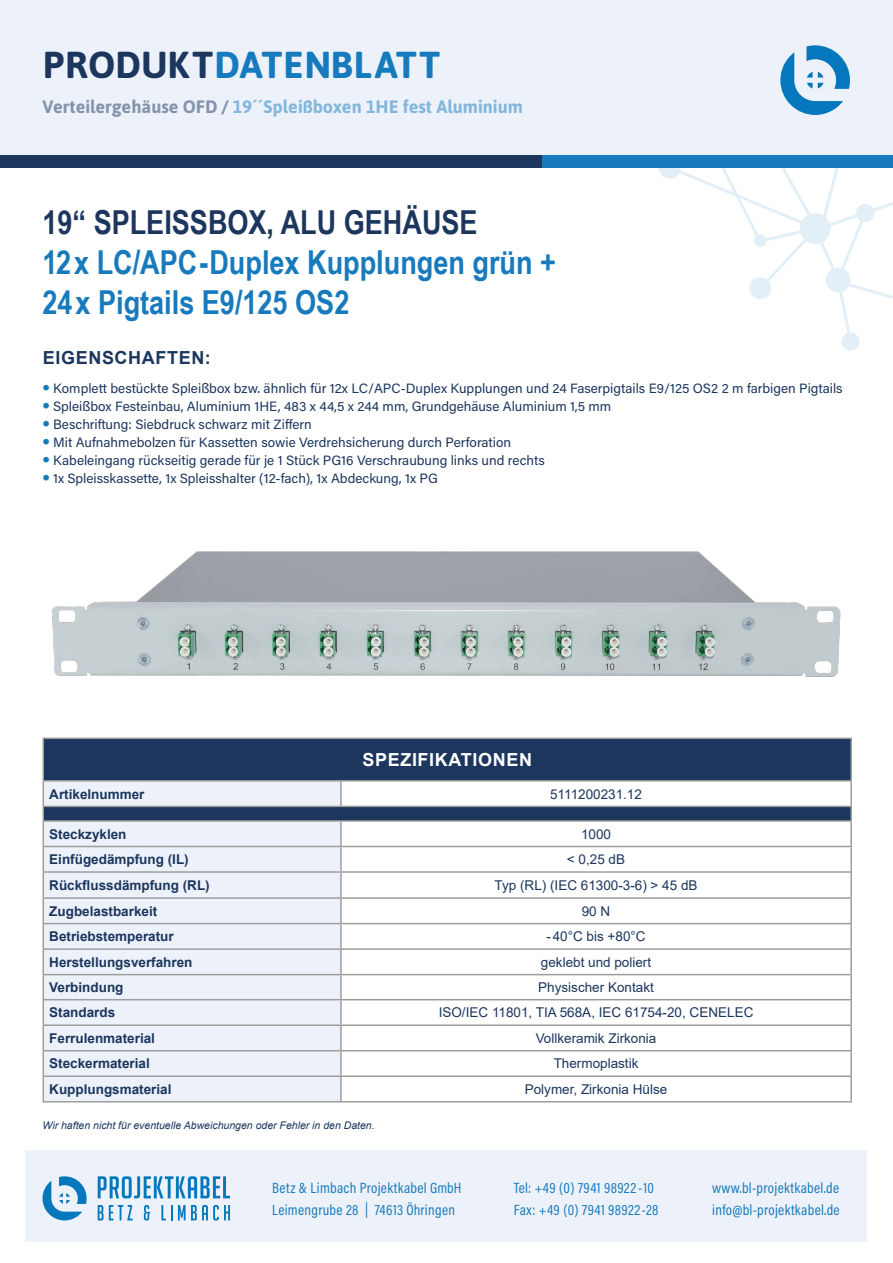
<style>
.page{position:relative;width:893px;height:1263px;background:#fff}
.page>*{position:absolute;margin:0;border:0;box-sizing:border-box;transform-origin:0 0}
.t1{font:700 37.5px "Asap";letter-spacing:.01em;color:#177abd}
.t2{font:700 33px/39.6px "Arial Narrow";color:#177abd}
.t3{font:700 33px "Arial Narrow";color:#1c365e}
.t4{font:700 18px "Asap";color:#177abd}
.t5{font:700 18px "Arial";letter-spacing:.035em;color:#fff}
.t6{font:700 18px "Arial";letter-spacing:.035em;color:#1c365e}
.t7{font:15px/22.5px "Acumin Pro Cond";letter-spacing:.02em;color:#177abd}
.t8{font:13.5px "Acumin Pro";color:#1c365e}
.t9{font:13.5px "Arial";color:#1c365e}
.t10{font:700 13.5px "Arial";color:#1c365e}
.t11{font:italic 10.5px "Arial";color:#1c365e}
.s1{color:#1c365e}
.s2{font-family:"Asap";font-size:22.5px;color:#177abd}
</style>
<div class="page">
<div style="left:0;top:0;width:893px;height:165px;background:#edf2fa"></div>
<div style="left:26px;top:1150px;width:841px;height:92px;background:#edf2fa"></div>
<svg style="left:43px;top:1176px;width:44px;height:44px"></svg>
<svg style="left:98px;top:1176px;width:132px;height:22px"></svg>
<svg style="left:98px;top:1205px;width:35px;height:15px"></svg>
<svg style="left:144px;top:1205px;width:6px;height:15px"></svg>
<svg style="left:161px;top:1205px;width:11px;height:15px"></svg>
<svg style="left:178px;top:1205px;width:52px;height:15px"></svg>
<svg style="left:780px;top:45px;width:70px;height:70px"></svg>
<div style="left:0;top:155px;width:694px;height:13px;background:#1c365e"></div>
<div style="left:542px;top:155px;width:351px;height:13px;background:#177abd"></div>
<div style="left:843px;top:334px;width:15px;height:15px;background:#e3eff7;border-radius:50%"></div>
<div style="left:841px;top:332px;width:19px;height:19px;border:3px solid #177abd;border-radius:50%"></div>
<svg style="left:659px;top:168px;width:234px;height:176px"></svg>
<svg style="left:660px;top:158px;width:19px;height:20px"></svg>
<div style="left:659px;top:157px;width:22px;height:22px;border:2px solid #177abd;border-radius:50%"></div>
<svg style="left:44px;top:739px;width:806px;height:81px;fill:#1c365e"></svg>
<svg style="left:44px;top:782px;width:297px;height:319px;background:#e3e9f2"></svg>
<hr style="left:43px;top:737px;width:298px;height:2px;background:#9d9d9c">
<hr style="left:43px;top:739px;width:1px;height:41px;background:#9d9d9c">
<hr style="left:341px;top:737px;width:511px;height:2px;background:#9d9d9c">
<hr style="left:850px;top:739px;width:2px;height:41px;background:#9d9d9c">
<hr style="left:43px;top:780px;width:298px;height:2px;background:#9d9d9c">
<hr style="left:341px;top:780px;width:511px;height:2px;background:#9d9d9c">
<hr style="left:340px;top:782px;width:2px;height:24px;background:#9d9d9c">
<hr style="left:850px;top:782px;width:2px;height:24px;background:#9d9d9c">
<hr style="left:43px;top:806px;width:298px;height:1px;background:#9d9d9c">
<hr style="left:341px;top:806px;width:511px;height:1px;background:#9d9d9c">
<svg style="left:850px;top:807px;width:2px;height:13px"></svg>
<hr style="left:43px;top:820px;width:298px;height:2px;background:#9d9d9c">
<hr style="left:341px;top:820px;width:511px;height:2px;background:#9d9d9c">
<hr style="left:340px;top:822px;width:2px;height:24px;background:#9d9d9c">
<hr style="left:850px;top:822px;width:2px;height:24px;background:#9d9d9c">
<hr style="left:43px;top:846px;width:298px;height:1px;background:#9d9d9c">
<hr style="left:341px;top:846px;width:511px;height:1px;background:#9d9d9c">
<hr style="left:340px;top:847px;width:2px;height:24px;background:#9d9d9c">
<hr style="left:850px;top:847px;width:2px;height:24px;background:#9d9d9c">
<hr style="left:43px;top:871px;width:298px;height:2px;background:#9d9d9c">
<hr style="left:341px;top:871px;width:511px;height:2px;background:#9d9d9c">
<hr style="left:340px;top:873px;width:2px;height:24px;background:#9d9d9c">
<hr style="left:850px;top:873px;width:2px;height:24px;background:#9d9d9c">
<hr style="left:43px;top:897px;width:298px;height:2px;background:#9d9d9c">
<hr style="left:341px;top:897px;width:511px;height:2px;background:#9d9d9c">
<hr style="left:340px;top:899px;width:2px;height:24px;background:#9d9d9c">
<hr style="left:850px;top:899px;width:2px;height:24px;background:#9d9d9c">
<hr style="left:43px;top:923px;width:298px;height:1px;background:#9d9d9c">
<hr style="left:341px;top:923px;width:511px;height:1px;background:#9d9d9c">
<hr style="left:340px;top:924px;width:2px;height:24px;background:#9d9d9c">
<hr style="left:850px;top:924px;width:2px;height:24px;background:#9d9d9c">
<hr style="left:43px;top:948px;width:298px;height:2px;background:#9d9d9c">
<hr style="left:341px;top:948px;width:511px;height:2px;background:#9d9d9c">
<hr style="left:340px;top:950px;width:2px;height:24px;background:#9d9d9c">
<hr style="left:850px;top:950px;width:2px;height:24px;background:#9d9d9c">
<hr style="left:43px;top:974px;width:298px;height:1px;background:#9d9d9c">
<hr style="left:341px;top:974px;width:511px;height:1px;background:#9d9d9c">
<hr style="left:340px;top:975px;width:2px;height:24px;background:#9d9d9c">
<hr style="left:850px;top:975px;width:2px;height:24px;background:#9d9d9c">
<hr style="left:43px;top:999px;width:298px;height:1px;background:#9d9d9c">
<hr style="left:341px;top:999px;width:511px;height:1px;background:#9d9d9c">
<hr style="left:340px;top:1000px;width:2px;height:24px;background:#9d9d9c">
<hr style="left:850px;top:1000px;width:2px;height:24px;background:#9d9d9c">
<hr style="left:43px;top:1024px;width:298px;height:2px;background:#9d9d9c">
<hr style="left:341px;top:1024px;width:511px;height:2px;background:#9d9d9c">
<hr style="left:340px;top:1026px;width:2px;height:24px;background:#9d9d9c">
<hr style="left:850px;top:1026px;width:2px;height:24px;background:#9d9d9c">
<hr style="left:43px;top:1050px;width:298px;height:1px;background:#9d9d9c">
<hr style="left:341px;top:1050px;width:511px;height:1px;background:#9d9d9c">
<hr style="left:340px;top:1051px;width:2px;height:24px;background:#9d9d9c">
<hr style="left:850px;top:1051px;width:2px;height:24px;background:#9d9d9c">
<hr style="left:43px;top:1075px;width:298px;height:2px;background:#9d9d9c">
<svg style="left:43px;top:782px;width:1px;height:319px"></svg>
<hr style="left:341px;top:1075px;width:511px;height:2px;background:#9d9d9c">
<hr style="left:340px;top:1077px;width:2px;height:24px;background:#9d9d9c">
<hr style="left:850px;top:1077px;width:2px;height:24px;background:#9d9d9c">
<hr style="left:43px;top:1101px;width:298px;height:1px;background:#9d9d9c">
<hr style="left:341px;top:1101px;width:511px;height:1px;background:#9d9d9c">
<img style="left:52px;top:551px;width:789px;height:126px">
<h1 class="t1" style="left:43px;top:38px;width:399px"><span class="s1">PRODUKT</span>DATENBLATT</h1>
<h3 class="t4" style="left:43px;top:93px;width:482px"><span class="s1">Verteilergehäuse OFD /</span> 19´´Spleißboxen 1HE fest Aluminium</h3>
<h2 class="t3" style="left:43px;top:198px;width:437px">19“ SPLEISSBOX, ALU GEHÄUSE</h2>
<h2 class="t2" style="left:43px;top:241px;width:515px">12x LC/APC-Duplex Kupplungen grün +<br>24x Pigtails E9/125 OS2</h2>
<h3 class="t6" style="left:43px;top:345px;width:169px">EIGENSCHAFTEN:</h3>
<p class="t8" style="left:43px;top:379px;width:802px"><span class="s2">•</span> Komplett bestückte Spleißbox bzw. ähnlich für 12x LC/APC-Duplex Kupplungen und 24 Faserpigtails E9/125 OS2 2 m farbigen Pigtails</p>
<p class="t8" style="left:43px;top:397px;width:570px"><span class="s2">•</span> Spleißbox Festeinbau, Aluminium 1HE, 483 x 44,5 x 244 mm, Grundgehäuse Aluminium 1,5 mm</p>
<p class="t8" style="left:43px;top:415px;width:271px"><span class="s2">•</span> Beschriftung: Siebdruck schwarz mit Ziffern</p>
<p class="t8" style="left:43px;top:433px;width:470px"><span class="s2">•</span> Mit Aufnahmebolzen für Kassetten sowie Verdrehsicherung durch Perforation</p>
<p class="t8" style="left:43px;top:451px;width:504px"><span class="s2">•</span> Kabeleingang rückseitig gerade für je 1 Stück PG16 Verschraubung links und rechts</p>
<p class="t8" style="left:43px;top:469px;width:397px"><span class="s2">•</span> 1x Spleisskassette, 1x Spleisshalter (12-fach), 1x Abdeckung, 1x PG</p>
<h3 class="t5" style="left:362px;top:747px;width:171px">SPEZIFIKATIONEN</h3>
<p class="t10" style="left:49px;top:784px;width:97px">Artikelnummer</p>
<p class="t9" style="left:550px;top:784px;width:93px">5111200231.12</p>
<p class="t10" style="left:49px;top:824px;width:79px">Steckzyklen</p>
<p class="t9" style="left:581px;top:825px;width:32px">1000</p>
<p class="t10" style="left:49px;top:850px;width:141px">Einfügedämpfung (IL)</p>
<p class="t9" style="left:567px;top:850px;width:60px">&lt; 0,25 dB</p>
<p class="t10" style="left:49px;top:876px;width:162px">Rückflussdämpfung (RL)</p>
<p class="t9" style="left:495px;top:876px;width:204px">Typ (RL) (IEC 61300-3-6) &gt; 45 dB</p>
<p class="t10" style="left:49px;top:901px;width:110px">Zugbelastbarkeit</p>
<p class="t9" style="left:582px;top:902px;width:30px">90 N</p>
<p class="t10" style="left:49px;top:927px;width:126px">Betriebstemperatur</p>
<p class="t9" style="left:546px;top:927px;width:101px">-40°C bis +80°C</p>
<p class="t10" style="left:49px;top:952px;width:145px">Herstellungsverfahren</p>
<p class="t9" style="left:541px;top:953px;width:112px">geklebt und poliert</p>
<p class="t10" style="left:49px;top:978px;width:76px">Verbindung</p>
<p class="t9" style="left:538px;top:978px;width:117px">Physischer Kontakt</p>
<p class="t10" style="left:49px;top:1003px;width:68px">Standards</p>
<p class="t9" style="left:439px;top:1003px;width:316px">ISO/IEC 11801, TIA 568A, IEC 61754-20, CENELEC</p>
<p class="t10" style="left:49px;top:1029px;width:107px">Ferrulenmaterial</p>
<p class="t9" style="left:536px;top:1029px;width:122px">Vollkeramik Zirkonia</p>
<p class="t10" style="left:49px;top:1054px;width:102px">Steckermaterial</p>
<p class="t9" style="left:554px;top:1054px;width:86px">Thermoplastik</p>
<p class="t10" style="left:49px;top:1080px;width:124px">Kupplungsmaterial</p>
<p class="t9" style="left:525px;top:1080px;width:144px">Polymer, Zirkonia Hülse</p>
<p class="t11" style="left:43px;top:1118px;width:334px">Wir haften nicht für eventuelle Abweichungen oder Fehler in den Daten.</p>
<p class="t7" style="left:514px;top:1176px;width:146px">Tel: +49 (0) 7941 98922-10<br>Fax: +49 (0) 7941 98922-28</p>
<p class="t7" style="left:272px;top:1176px;width:191px">Betz &amp; Limbach Projektkabel GmbH<br>Leimengrube 28 | 74613 Öhringen</p>
<p class="t7" style="left:712px;top:1176px;width:129px">www.bl-projektkabel.de info@bl-projektkabel.de</p>
</div>
